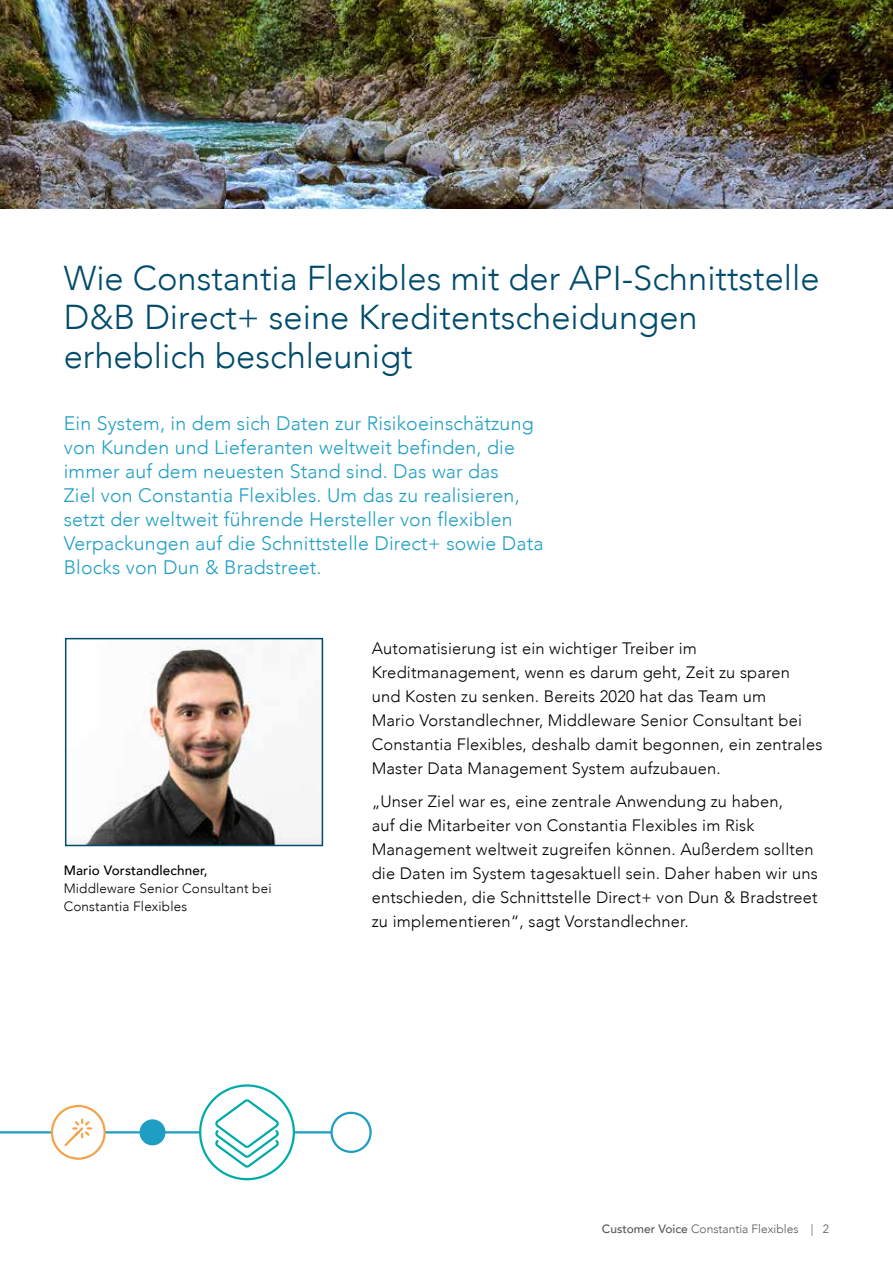
<style>
.page{position:relative;width:893px;height:1263px;background:#fff}
.page>*{position:absolute;margin:0;border:0;box-sizing:border-box;transform-origin:0 0}
.t1{font:300 34.5px/39px "Avenir";color:#004b6c}
.t2{font:300 19.5px/24px "Avenir";letter-spacing:.01em;color:#1f9ec4}
.t3{font:300 16.5px/24px "Avenir";letter-spacing:.01em;color:#000}
.t4{font:300 13.5px/18px "Avenir";letter-spacing:.01em;color:#000}
.t5{font:500 13.5px "Avenir";letter-spacing:.01em;color:#000}
.t6{font:300 12px "Avenir";color:#575756}
.s1{font-weight:500}
</style>
<div class="page">
<img style="left:0;top:0;width:893px;height:208px">
<hr style="left:0;top:1131px;width:370px;height:2px;background:#1f9ec4">
<svg style="left:200px;top:1085px;width:94px;height:94px"></svg>
<div style="left:199px;top:1084px;width:96px;height:96px;border:2px solid #00abaa;border-radius:50%"></div>
<svg style="left:52px;top:1106px;width:53px;height:53px"></svg>
<div style="left:51px;top:1105px;width:55px;height:55px;border:2px solid #f3a34c;border-radius:50%"></div>
<div style="left:332px;top:1113px;width:39px;height:39px;background:#fff;border-radius:50%"></div>
<div style="left:330px;top:1112px;width:42px;height:41px;border:2px solid #1f9ec4;border-radius:50%"></div>
<div style="left:141px;top:1120px;width:23px;height:24px;background:#1f9ec4;border-radius:50%"></div>
<div style="left:140px;top:1119px;width:26px;height:26px;border:2px solid #1f9ec4;border-radius:50%"></div>
<img style="left:81px;top:646px;width:239px;height:197px">
<div style="left:65px;top:638px;width:258px;height:208px;border:2px solid #004b6c"></div>
<svg style="left:213px;top:1097px;width:68px;height:73px"></svg>
<svg style="left:62px;top:1117px;width:31px;height:31px"></svg>
<h1 class="t1" style="left:64px;top:258px;width:757px">Wie Constantia Flexibles mit der API-Schnittstelle<br>D&amp;B Direct+ seine Kreditentscheidungen erheblich beschleunigt</h1>
<p class="t2" style="left:64px;top:411px;width:481px">Ein System, in dem sich Daten zur Risikoeinschätzung von Kunden und Lieferanten weltweit befinden, die immer auf dem neuesten Stand sind. Das war das<br>Ziel von Constantia Flexibles. Um das zu realisieren, setzt der weltweit führende Hersteller von flexiblen Verpackungen auf die Schnittstelle Direct+ sowie Data Blocks von Dun &amp; Bradstreet.</p>
<p class="t5" style="left:64px;top:859px;width:145px">Mario Vorstandlechner,</p>
<p class="t4" style="left:64px;top:880px;width:209px">Middleware Senior Consultant bei<br>Constantia Flexibles</p>
<p class="t3" style="left:372px;top:637px;width:452px">Automatisierung ist ein wichtiger Treiber im Kreditmanagement, wenn es darum geht, Zeit zu sparen und Kosten zu senken. Bereits 2020 hat das Team um<br>Mario Vorstandlechner, Middleware Senior Consultant bei Constantia Flexibles, deshalb damit begonnen, ein zentrales Master Data Management System aufzubauen.</p>
<p class="t3" style="left:372px;top:789px;width:447px">„Unser Ziel war es, eine zentrale Anwendung zu haben,<br>auf die Mitarbeiter von Constantia Flexibles im Risk Management weltweit zugreifen können. Außerdem sollten die Daten im System tagesaktuell sein. Daher haben wir uns entschieden, die Schnittstelle Direct+ von Dun &amp; Bradstreet zu implementieren“, sagt Vorstandlechner.</p>
<p class="t6" style="left:602px;top:1222px;width:229px"><span class="s1">Customer Voice</span> Constantia Flexibles | 2</p>
</div>
